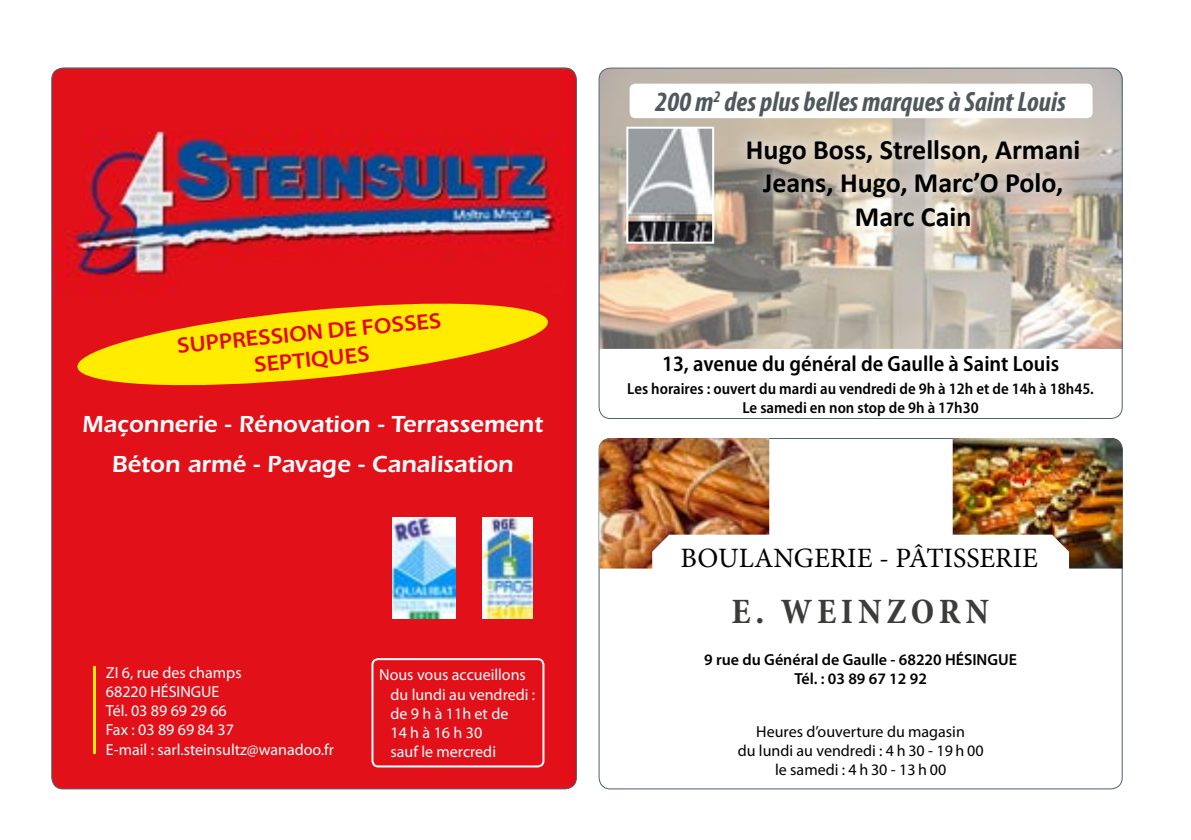
<style>
.page{position:relative;width:1191px;height:840px;background:#fff}
.page>*{position:absolute;margin:0;border:0;box-sizing:border-box;transform-origin:0 0}
.t1{font:700 condensed 36px "Minion Pro";letter-spacing:.13em;color:#3c3c3b}
.t2{font:700 28px/33.6px "Calibri";color:#000;text-align:center}
.t3{font:italic 700 condensed 28px "Myriad Pro";color:#4f585d}
.t4{font:28px "Minion Pro";color:#000}
.t5{font:600 24px/40.2px "ITC Eras Std";color:#fff;text-align:center}
.t6{font:600 semi-expanded 22.2px/26.8px "Myriad Pro";color:#e30613;text-align:center}
.t7{font:600 semi-condensed 22px "Myriad Pro";color:#000}
.t8{font:16px/19.2px "Myriad Pro";color:#fff}
.t9{font:600 semi-condensed 16px/19.2px "Myriad Pro";color:#000;text-align:center}
.t10{font:16px/19.2px "Myriad Pro";color:#000;text-align:center}
.t11{font:600 16px/19.2px "Myriad Pro";color:#000;text-align:center}
</style>
<div class="page">
<img style="left:599px;top:68px;width:524px;height:281px">
<div style="left:732px;top:124px;width:362px;height:116px;background:#fff;opacity:.85"></div>
<img style="left:629px;top:130px;width:82px;height:110px">
<div style="left:626px;top:127px;width:88px;height:116px;border:2px solid #fff"></div>
<img style="left:52px;top:68px;width:524px;height:720px">
<div style="left:371px;top:657px;width:173px;height:110px;border:2px solid #fff;border-radius:6px"></div>
<img style="left:392px;top:517px;width:64px;height:101px">
<img style="left:482px;top:517px;width:50px;height:101px">
<svg style="left:93px;top:666px;width:2px;height:87px"></svg>
<svg style="left:76px;top:298px;width:473px;height:92px;background:#f28f0b"></svg>
<svg style="left:556px;top:284px;width:7px;height:5px"></svg>
<img style="left:599px;top:438px;width:170px;height:130px">
<img style="left:952px;top:438px;width:170px;height:130px">
<svg style="left:652px;top:534px;width:417px;height:35px"></svg>
<div style="left:629px;top:84px;width:463px;height:34px;background:#fff;border-radius:6px"></div>
<h3 class="t6" style="left:176px;top:332px;width:267px;rotate:-6deg">SUPPRESSION DE FOSSES<br>SEPTIQUES</h3>
<h3 class="t5" style="left:82px;top:404px;width:462px">Maçonnerie - Rénovation - Terrassement<br>Béton armé - Pavage - Canalisation</h3>
<p class="t8" style="left:106px;top:662px;width:230px">ZI 6, rue des champs<br>68220 HÉSINGUE<br>Tél. 03 89 69 29 66<br>Fax : 03 89 69 84 37<br>E-mail : sarl.steinsultz@wanadoo.fr</p>
<p class="t8" style="left:390px;top:664px;width:146px;text-indent:-11px">Nous vous accueillons du lundi au vendredi : de 9 h à 11h et de<br>14 h à 16 h 30<br>sauf le mercredi</p>
<h2 class="t3" style="left:655px;top:85px;width:412px">200 m<sup>2</sup> des plus belles marques à Saint Louis</h2>
<h2 class="t2" style="left:746px;top:132px;width:336px">Hugo Boss, Strellson, Armani<br>Jeans, Hugo, Marc’O Polo,<br>Marc Cain</h2>
<h3 class="t7" style="left:662px;top:349px;width:399px">13, avenue du général de Gaulle à Saint Louis</h3>
<p class="t9" style="left:627px;top:378px;width:468px">Les horaires : ouvert du mardi au vendredi de 9h à 12h et de 14h à 18h45.<br>Le samedi en non stop de 9h à 17h30</p>
<h2 class="t4" style="left:680px;top:539px;width:359px">BOULANGERIE - PÂTISSERIE</h2>
<h1 class="t1" style="left:731px;top:586px;width:259px">E. WEINZORN</h1>
<p class="t11" style="left:704px;top:649px;width:314px">9 rue du Général de Gaulle - 68220 HÉSINGUE<br>Tél. : 03 89 67 12 92</p>
<p class="t10" style="left:737px;top:721px;width:247px">Heures d’ouverture du magasin<br>du lundi au vendredi : 4 h 30 - 19 h 00 le samedi : 4 h 30 - 13 h 00</p>
</div>
